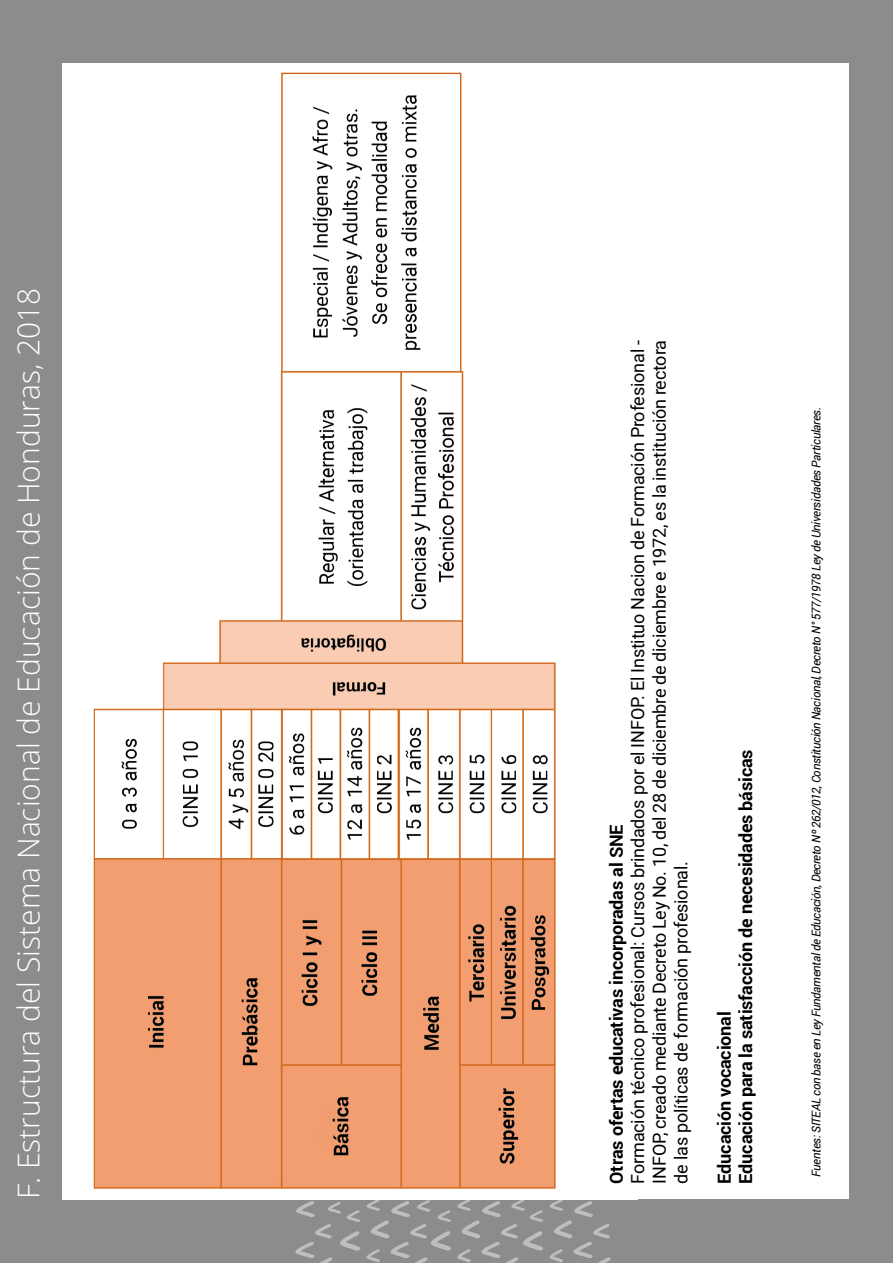
<style>
.page{position:relative;width:893px;height:1263px;background:#8d8c8c}
.page>*{position:absolute;margin:0;border:0;box-sizing:border-box;transform-origin:0 0}
.t1{font:300 30px "Open Sans";color:#fff}
.t2{font:18px/21.6px "Roboto";letter-spacing:-.01em;color:#000;text-align:justify}
.t3{font:700 18px/21.6px "Roboto";letter-spacing:-.01em;color:#000}
.t4{font:italic 12px "Roboto";letter-spacing:-.03em;color:#000}
</style>
<div class="page">
<div style="left:62px;top:64px;width:787px;height:1135px;background:#fff"></div>
<svg style="left:295px;top:1199px;width:318px;height:64px"></svg>
<img style="left:93px;top:72px;width:463px;height:1117px">
<h1 class="t1" style="left:8px;top:1199px;width:913px;rotate:-90deg">F. Estructura del Sistema Nacional de Educación de Honduras, 2018</h1>
<p class="t2" style="left:626px;top:1183px;width:845px;rotate:-90deg">Formación técnico profesional: Cursos brindados por el INFOP. El Instituo Nacion de Formación Profesional - INFOP, creado mediante Decreto Ley No. 10, del 28 de diciembre de diciembre e 1972, es la institución rectora de las políticas de formación profesional.</p>
<p class="t3" style="left:605px;top:1183px;width:361px;rotate:-90deg">Otras ofertas educativas incorporadas al SNE</p>
<p class="t3" style="left:713px;top:1183px;width:436px;rotate:-90deg">Educación vocacional<br>Educación para la satisfacción de necesidades básicas</p>
<p class="t4" style="left:808px;top:1177px;width:771px;rotate:-90deg">Fuentes: SITEAL con base en Ley Fundamental de Educación, Decreto Nº 262/012, Constitución Nacional, Decreto N° 577/1978 Ley de Universidades Particulares.</p>
</div>
